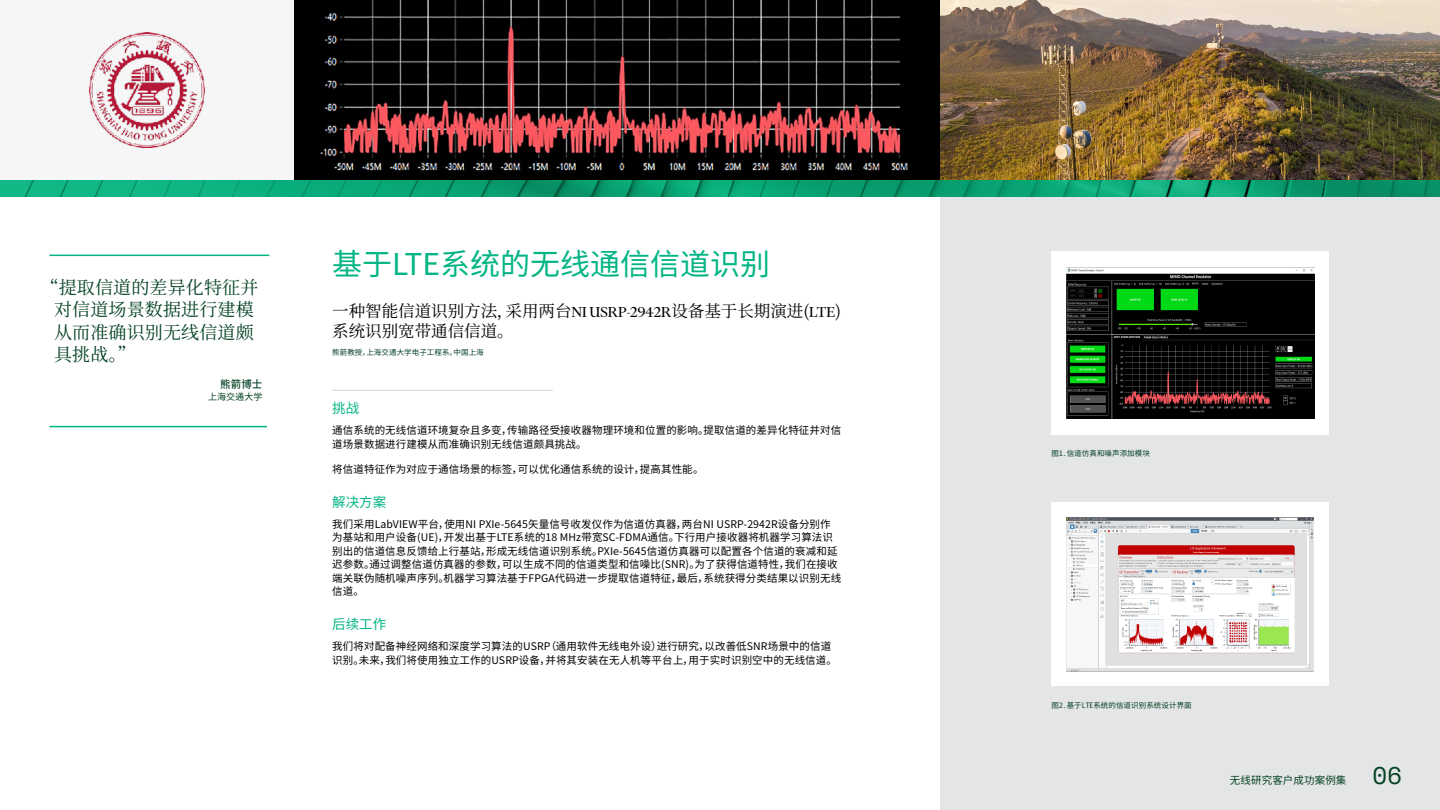
<style>
.page{position:relative;width:1440px;height:810px;background:#fff}
.page>*{position:absolute;margin:0;border:0;box-sizing:border-box;transform-origin:0 0}
.t1{font:30px "Noto Sans CJ Ksc";color:#03b585}
.t2{font:24px "Space Mono";color:#044123}
.t3{font:18px/22.5px "Noto Serif CJ Ksc";letter-spacing:.01em;color:#044123}
.t4{font:16.5px/19.5px "Noto Serif CJ Ksc";color:#000}
.t5{font:13.5px "Noto Sans CJ Ksc";color:#03b585}
.t6{font:10.5px/13.5px "Noto Sans CJ Ksc";letter-spacing:.01em;color:#000}
.t7{font:10.5px "Noto Sans Mono CJ Ksc";letter-spacing:.01em;color:#044123}
.t8{font:500 10.5px "Noto Sans CJ Ksc";color:#044123}
.t9{font:9px "Noto Sans CJ Ksc";letter-spacing:.005em;color:#044123}
.t10{font:7.5px "Noto Sans Mono CJ Ksc";letter-spacing:.01em;color:#044123}
.s1{font-family:"Financier Display"}
</style>
<div class="page">
<div style="left:940px;top:196px;width:500px;height:614px;background:#e4e5e6"></div>
<img style="left:0;top:180px;width:1440px;height:16px">
<hr style="left:50px;top:255px;width:219px;height:1px;background:#03b585">
<hr style="left:50px;top:426px;width:217px;height:1px;background:#03b585">
<div style="left:1052px;top:251px;width:277px;height:184px;background:#fff"></div>
<img style="left:1066px;top:267px;width:248px;height:152px">
<div style="left:1052px;top:502px;width:277px;height:184px;background:#fff"></div>
<img style="left:1067px;top:518px;width:247px;height:153px">
<hr style="left:332px;top:390px;width:221px;height:1px;background:#ccdcc8">
<div style="left:0;top:0;width:295px;height:180px;background:#f6f6f6"></div>
<img style="left:295px;top:0;width:1145px;height:180px">
<img style="left:90px;top:32px;width:115px;height:116px">
<h3 class="t3" style="left:54px;top:276px;width:206px;text-indent:-13px">“提取信道的差异化特征并对信道场景数据进行建模从而准确识别无线信道颇具挑战。”</h3>
<p class="t8" style="left:220px;top:378px;width:44px">熊箭博士</p>
<p class="t9" style="left:208px;top:391px;width:56px">上海交通大学</p>
<h1 class="t1" style="left:332px;top:247px;width:439px">基于LTE系统的无线通信信道识别</h1>
<h3 class="t4" style="left:332px;top:302px;width:510px">一种智能信道识别方法，采用两台<span class="s1">NI USRP-2942R</span>设备基于长期演进(<span class="s1">LTE</span>)系统识别宽带通信信道。</h3>
<p class="t10" style="left:332px;top:348px;width:153px">熊箭教授，上海交通大学电子工程系，中国上海</p>
<p class="t5" style="left:332px;top:401px;width:28px">挑战</p>
<p class="t6" style="left:332px;top:424px;width:511px">通信系统的无线信道环境复杂且多变，传输路径受接收器物理环境和位置的影响。提取信道的差异化特征并对信道场景数据进行建模从而准确识别无线信道颇具挑战。</p>
<p class="t6" style="left:332px;top:463px;width:373px">将信道特征作为对应于通信场景的标签，可以优化通信系统的设计，提高其性能。</p>
<p class="t5" style="left:332px;top:494px;width:55px">解决方案</p>
<p class="t6" style="left:332px;top:518px;width:510px">我们采用LabVIEW平台，使用NI PXIe-5645矢量信号收发仪作为信道仿真器，两台NI USRP-2942R设备分别作为基站和用户设备(UE)，开发出基于LTE系统的18 MHz带宽SC-FDMA通信。下行用户接收器将机器学习算法识别出的信道信息反馈给上行基站，形成无线信道识别系统。PXIe-5645信道仿真器可以配置各个信道的衰减和延迟参数。通过调整信道仿真器的参数，可以生成不同的信道类型和信噪比(SNR)。为了获得信道特性，我们在接收端关联伪随机噪声序列。机器学习算法基于FPGA代码进一步提取信道特征，最后，系统获得分类结果以识别无线信道。</p>
<p class="t5" style="left:332px;top:617px;width:55px">后续工作</p>
<p class="t6" style="left:332px;top:640px;width:506px">我们将对配备神经网络和深度学习算法的USRP（通用软件无线电外设）进行研究，以改善低SNR场景中的信道识别。未来，我们将使用独立工作的USRP设备，并将其安装在无人机等平台上，用于实时识别空中的无线信道。</p>
<p class="t10" style="left:1052px;top:449px;width:100px">图1.信道仿真和噪声添加模块</p>
<p class="t10" style="left:1052px;top:701px;width:142px">图2.基于LTE系统的信道识别系统设计界面</p>
<p class="t7" style="left:1230px;top:774px;width:118px">无线研究客户成功案例集</p>
<h2 class="t2" style="left:1372px;top:758px;width:31px">06</h2>
</div>
